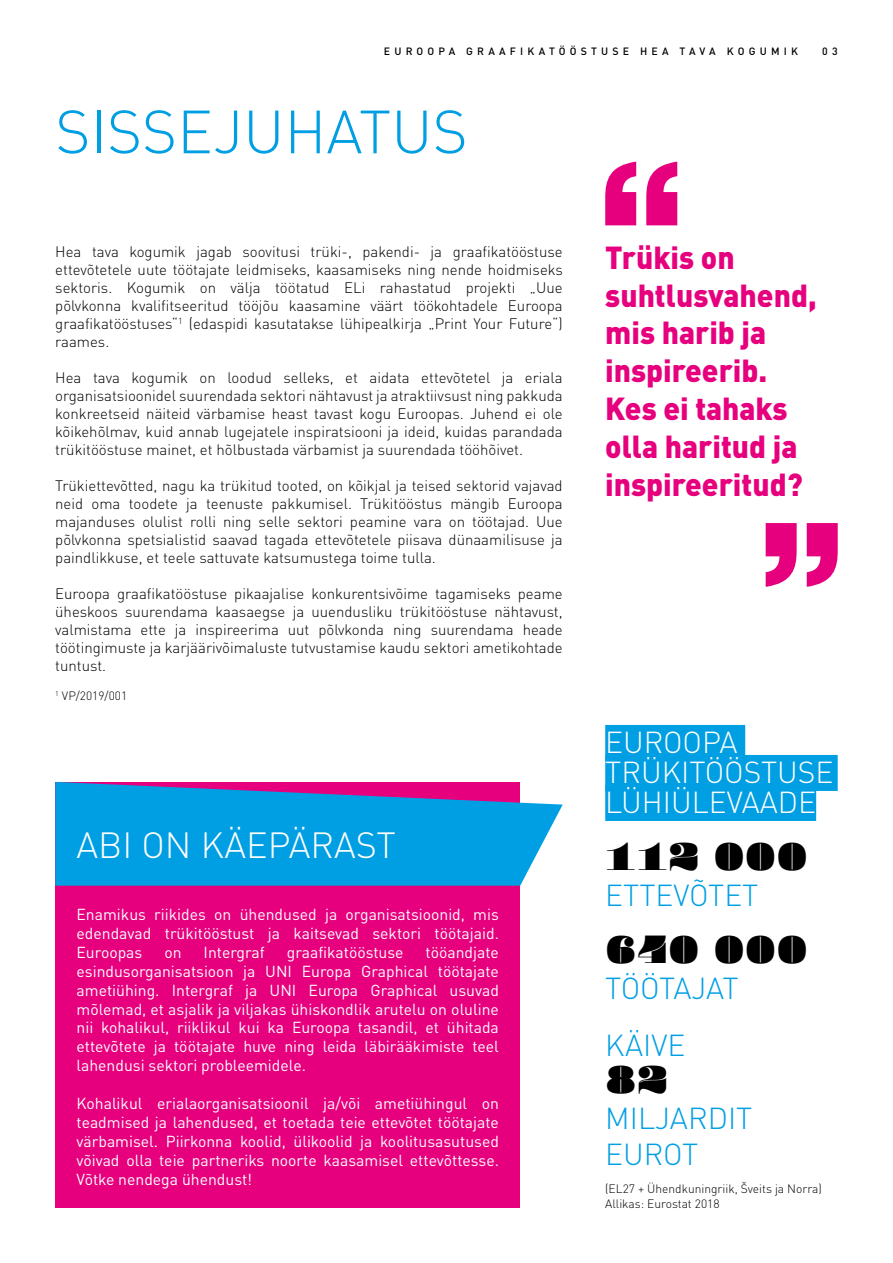
<style>
.page{position:relative;width:893px;height:1263px;background:#fff}
.page>*{position:absolute;margin:0;border:0;box-sizing:border-box;transform-origin:0 0}
.t1{font:300 60px "DIN Pro";color:#009fe3}
.t2{font:900 45px "Pompadour";color:#000}
.t3{font:300 36px "DIN Pro";color:#fff}
.t4{font:900 31.5px/37.8px "DIN Pro";color:#e6007d;scale:.95 1}
.t5{font:300 30px/57px "DIN Pro";color:#009fe3}
.t6{font:300 30px/30px "DIN Pro";color:#fff}
.t7{font:15.75px/18.9px "DIN Pro";color:#fff;text-align:justify}
.t8{font:300 15px/18px "DIN Pro";color:#000;text-align:justify}
.t9{font:300 12px/14.4px "DIN Pro";color:#000}
.t10{font:500 10.5px "DIN Pro";letter-spacing:.4em;color:#000}
</style>
<div class="page">
<svg style="left:605px;top:162px;width:72px;height:63px"></svg>
<svg style="left:766px;top:523px;width:72px;height:64px"></svg>
<div style="left:605px;top:725px;width:140px;height:36px;background:#009fe3"></div>
<div style="left:605px;top:755px;width:233px;height:36px;background:#009fe3"></div>
<div style="left:605px;top:785px;width:211px;height:36px;background:#009fe3"></div>
<div style="left:55px;top:782px;width:465px;height:426px;background:#e6007d"></div>
<svg style="left:55px;top:782px;width:508px;height:104px;background:#2294da"></svg>
<p class="t10" style="left:384px;top:43px;width:416px">EUROOPA GRAAFIKATÖÖSTUSE HEA TAVA KOGUMIK</p>
<p class="t10" style="left:822px;top:43px;width:17px">0 3</p>
<h1 class="t1" style="left:55px;top:85px;width:414px">SISSEJUHATUS</h1>
<p class="t8" style="left:55px;top:242px;width:509px">Hea tava kogumik jagab soovitusi trüki-, pakendi- ja graafikatööstuse ettevõtetele uute töötajate leidmiseks, kaasamiseks ning nende hoidmiseks sektoris. Kogumik on välja töötatud ELi rahastatud projekti „Uue põlvkonna kvalifitseeritud tööjõu kaasamine väärt töökohtadele Euroopa graafikatööstuses“<sup>1</sup> (edaspidi kasutatakse lühipealkirja „Print Your Future“) raames.</p>
<p class="t8" style="left:55px;top:368px;width:509px">Hea tava kogumik on loodud selleks, et aidata ettevõtetel ja eriala organisatsioonidel suurendada sektori nähtavust ja atraktiivsust ning pakkuda konkreetseid näiteid värbamise heast tavast kogu Euroopas. Juhend ei ole kõikehõlmav, kuid annab lugejatele inspiratsiooni ja ideid, kuidas parandada trükitööstuse mainet, et hõlbustada värbamist ja suurendada tööhõivet.</p>
<p class="t8" style="left:55px;top:476px;width:509px">Trükiettevõtted, nagu ka trükitud tooted, on kõikjal ja teised sektorid vajavad neid oma toodete ja teenuste pakkumisel. Trükitööstus mängib Euroopa majanduses olulist rolli ning selle sektori peamine vara on töötajad. Uue põlvkonna spetsialistid saavad tagada ettevõtetele piisava dünaamilisuse ja paindlikkuse, et teele sattuvate katsumustega toime tulla.</p>
<p class="t8" style="left:55px;top:584px;width:509px">Euroopa graafikatööstuse pikaajalise konkurentsivõime tagamiseks peame üheskoos suurendama kaasaegse ja uuendusliku trükitööstuse nähtavust, valmistama ette ja inspireerima uut põlvkonda ning suurendama heade töötingimuste ja karjäärivõimaluste tutvustamise kaudu sektori ametikohtade tuntust.</p>
<p class="t9" style="left:55px;top:688px;width:73px"><sup>1</sup> VP/2019/001</p>
<h3 class="t3" style="left:77px;top:817px;width:321px">ABI ON KÄEPÄRAST</h3>
<p class="t7" style="left:77px;top:903px;width:424px">Enamikus riikides on ühendused ja organisatsioonid, mis edendavad trükitööstust ja kaitsevad sektori töötajaid.<br>Euroopas</p>
<p class="t7" style="left:164px;top:941px;width:19px">on</p>
<p class="t7" style="left:204px;top:941px;width:63px">Intergraf</p>
<p class="t7" style="left:287px;top:941px;width:118px">graafikatööstuse</p>
<p class="t7" style="left:77px;top:941px;width:424px;text-indent:349px">tööandjate esindusorganisatsioon ja UNI Europa Graphical töötajate ametiühing. Intergraf ja UNI Europa Graphical usuvad mõlemad, et asjalik ja viljakas ühiskondlik arutelu on oluline nii kohalikul, riiklikul kui ka Euroopa tasandil, et ühitada ettevõtete ja töötajate huve ning leida läbirääkimiste teel lahendusi sektori probleemidele.</p>
<p class="t7" style="left:77px;top:1092px;width:424px">Kohalikul erialaorganisatsioonil ja/või ametiühingul on teadmised ja lahendused, et toetada teie ettevõtet töötajate värbamisel. Piirkonna koolid, ülikoolid ja koolitusasutused võivad olla teie partneriks noorte kaasamisel ettevõttesse.<br>Võtke nendega ühendust!</p>
<h3 class="t4" style="left:605px;top:234px;width:224px">Trükis on suhtlusvahend, mis harib ja inspireerib.<br>Kes ei tahaks olla haritud ja inspireeritud?</h3>
<h3 class="t6" style="left:605px;top:725px;width:230px">EUROOPA<br>TRÜKITÖÖSTUSE<br>LÜHIÜLEVAADE</h3>
<h2 class="t2" style="left:605px;top:835px;width:204px">112 000</h2>
<h3 class="t5" style="left:605px;top:864px;width:155px">ETTEVÕTET</h3>
<h2 class="t2" style="left:605px;top:928px;width:204px">640 000</h2>
<h3 class="t5" style="left:605px;top:957px;width:135px">TÖÖTAJAT<br>KÄIVE</h3>
<h2 class="t2" style="left:605px;top:1057px;width:64px">82</h2>
<h3 class="t5" style="left:605px;top:1097px;width:149px;line-height:36px">MILJARDIT<br>EUROT</h3>
<p class="t9" style="left:605px;top:1181px;width:218px">(EL27 + Ühendkuningriik, Šveits ja Norra)<br>Allikas: Eurostat 2018</p>
</div>
